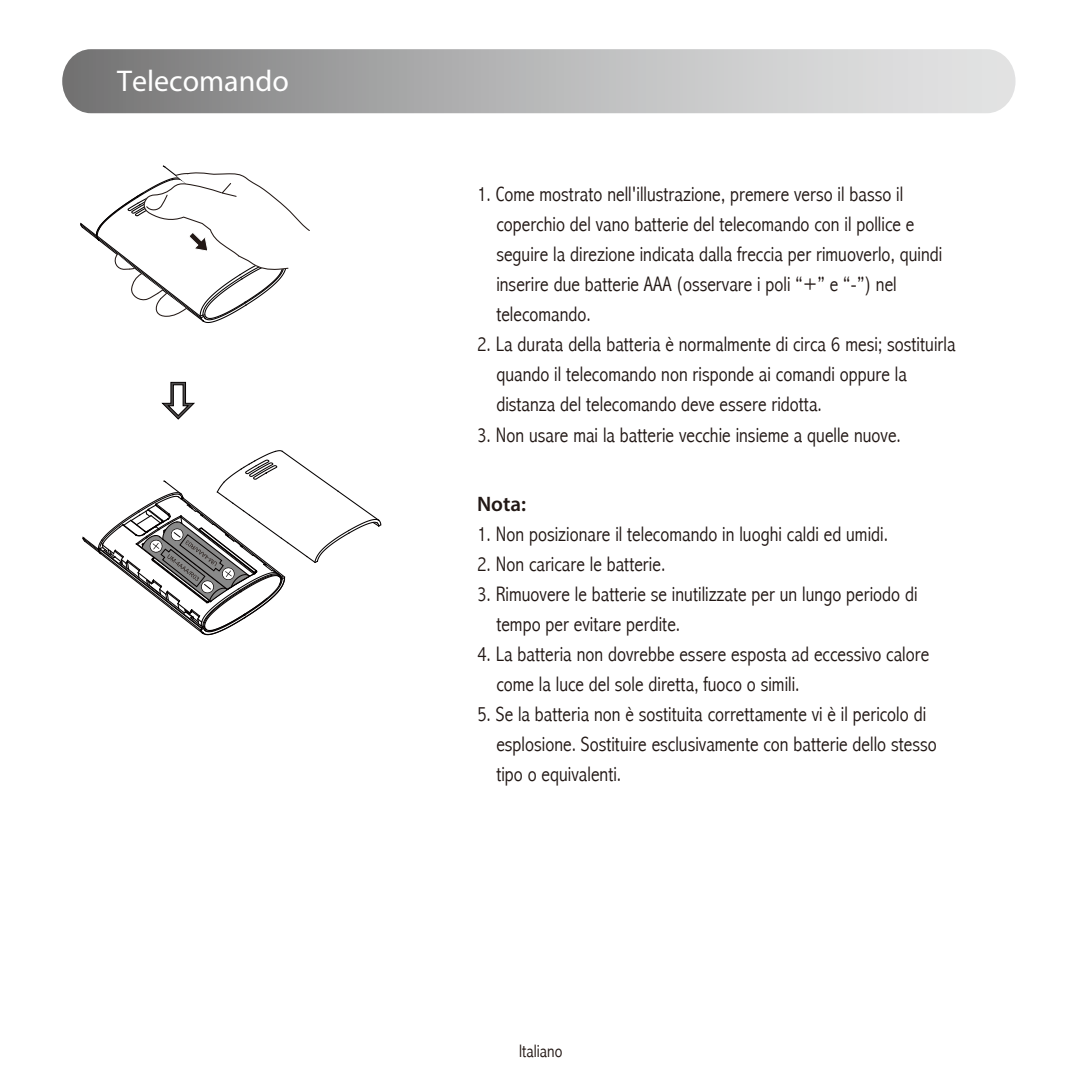
<style>
.page{position:relative;width:1081px;height:1081px;background:#fff}
.page>*{position:absolute;margin:0;border:0;box-sizing:border-box;transform-origin:0 0}
.t1{font:30px "Myriad";color:#fff}
.t2{font:300 condensed 21px/30px "Abadi";color:#221815}
.t3{font:600 21px "Myriad Pro";color:#221815}
.t4{font:300 condensed 18px "Abadi";color:#231815}
</style>
<div class="page">
<div style="left:62px;top:49px;width:953px;height:64px;background:linear-gradient(to right,#7a7a7a,#edeeee);border-radius:30px"></div>
<svg style="left:161px;top:381px;width:34px;height:39px"></svg>
<svg style="left:82px;top:450px;width:300px;height:185px"></svg>
<svg style="left:80px;top:165px;width:230px;height:158px"></svg>
<h1 class="t1" style="left:117px;top:66px;width:173px">Telecomando</h1>
<p class="t2" style="left:496px;top:180px;width:447px;text-indent:-19px">1. Come mostrato nell'illustrazione, premere verso il basso il coperchio del vano batterie del telecomando con il pollice e seguire la direzione indicata dalla freccia per rimuoverlo, quindi inserire due batterie AAA (osservare i poli “+” e “-”) nel telecomando.</p>
<p class="t2" style="left:496px;top:330px;width:460px;text-indent:-19px">2. La durata della batteria è normalmente di circa 6 mesi; sostituirla quando il telecomando non risponde ai comandi oppure la distanza del telecomando deve essere ridotta.</p>
<p class="t2" style="left:477px;top:420px;width:425px">3. Non usare mai la batterie vecchie insieme a quelle nuove.</p>
<p class="t3" style="left:477px;top:490px;width:51px">Nota:</p>
<p class="t2" style="left:477px;top:519px;width:412px">1. Non posizionare il telecomando in luoghi caldi ed umidi.</p>
<p class="t2" style="left:477px;top:549px;width:190px">2. Non caricare le batterie.</p>
<p class="t2" style="left:496px;top:579px;width:422px;text-indent:-19px">3. Rimuovere le batterie se inutilizzate per un lungo periodo di tempo per evitare perdite.</p>
<p class="t2" style="left:496px;top:639px;width:434px;text-indent:-19px">4. La batteria non dovrebbe essere esposta ad eccessivo calore come la luce del sole diretta, fuoco o simili.</p>
<p class="t2" style="left:496px;top:699px;width:441px;text-indent:-19px">5. Se la batteria non è sostituita correttamente vi è il pericolo di esplosione. Sostituire esclusivamente con batterie dello stesso tipo o equivalenti.</p>
<p class="t4" style="left:519px;top:1040px;width:45px">ltaliano</p>
</div>
